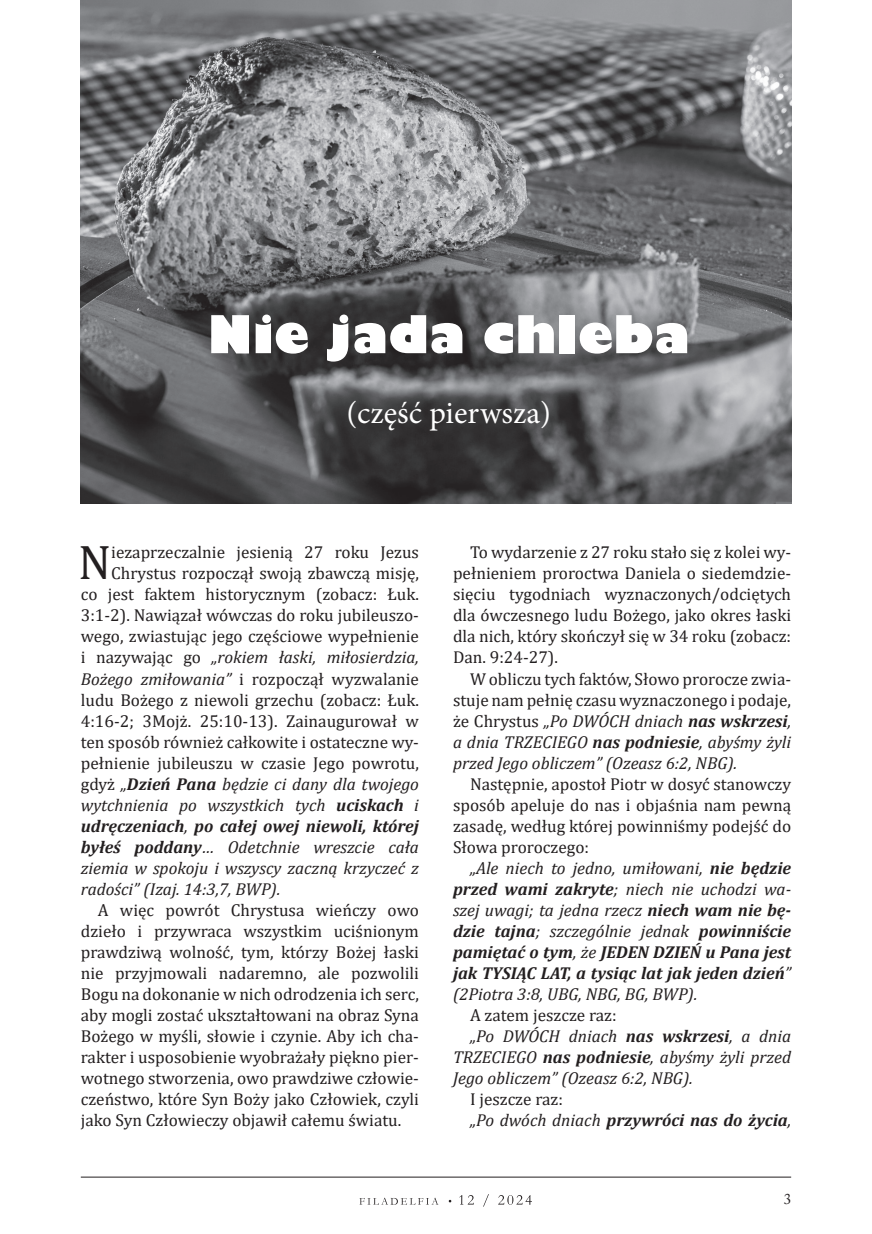
<style>
.page{position:relative;width:872px;height:1234px;background:#fff}
.page>*{position:absolute;margin:0;border:0;box-sizing:border-box;transform-origin:0 0}
.t1{font:800 51px "Gill Sans";color:#fff}
.Normalny{font:48.75px "Cambria";color:#231f20}
.t2{font:31.5px "Minion Pro";color:#fff}
.Normalny-2{font:17.25px/21px "Cambria";color:#231f20;text-align:justify}
.Normalny-3{font:italic 700 17.25px/21px "Cambria";color:#231f20;text-align:justify}
.Normalny-4{font:italic 17.25px/21px "Cambria";color:#231f20;text-align:justify}
.t3{font:15px "Adobe Caslon Pro";color:#231f20}
.s1{font-style:normal}
.s2{font-style:italic}
.s3{font-weight:700}
.s4{font-weight:400}
.s5{font-weight:700;font-style:italic}
</style>
<div class="page">
<hr style="left:81px;top:1176px;width:710px;height:1px;background:#231f20">
<svg style="left:359px;top:1194px;width:173px;height:12px"></svg>
<img style="left:81px;top:0;width:710px;height:503px">
<p class="t1" style="left:207px;top:302px;width:484px">Nie jada chleba</p>
<p class="t2" style="left:346px;top:391px;width:206px">(część pierwsza)</p>
<p class="Normalny" style="left:78px;top:534px;width:35px">N</p>
<p class="Normalny-2" style="left:111px;top:542px;width:309px">iezaprzeczalnie jesienią 27 roku Jezus</p>
<p class="Normalny-2" style="left:111px;top:563px;width:309px">Chrystus rozpoczął swoją zbawczą misję,</p>
<p class="Normalny-2" style="left:81px;top:584px;width:340px">co jest faktem historycznym (zobacz: Łuk.</p>
<p class="Normalny-2" style="left:81px;top:605px;width:340px">3:1-2). Nawiązał wówczas do roku jubileuszo-</p>
<p class="Normalny-2" style="left:81px;top:626px;width:340px">wego, zwiastując jego częściowe wypełnienie</p>
<p class="Normalny-4" style="left:81px;top:646px;width:340px"><span class="s1">i nazywając go</span> „rokiem łaski, miłosierdzia,</p>
<p class="Normalny-2" style="left:81px;top:668px;width:340px"><span class="s2">Bożego zmiłowania”</span> i rozpoczął wyzwalanie</p>
<p class="Normalny-2" style="left:81px;top:689px;width:340px">ludu Bożego z niewoli grzechu (zobacz: Łuk.</p>
<p class="Normalny-2" style="left:81px;top:710px;width:340px">4:16-2; 3Mojż. 25:10-13). Zainaugurował w</p>
<p class="Normalny-2" style="left:81px;top:731px;width:340px">ten sposób również całkowite i ostateczne wy-</p>
<p class="Normalny-2" style="left:81px;top:752px;width:340px">pełnienie jubileuszu w czasie Jego powrotu,</p>
<p class="Normalny-4" style="left:81px;top:772px;width:340px"><span class="s1">gdyż</span> „<span class="s3">Dzień Pana</span> będzie ci dany dla twojego</p>
<p class="Normalny-4" style="left:81px;top:793px;width:340px">wytchnienia po wszystkich tych <span class="s3">uciskach</span> i</p>
<p class="Normalny-3" style="left:81px;top:814px;width:340px">udręczeniach<span class="s4">,</span> po całej owej niewoli, której</p>
<p class="Normalny-4" style="left:81px;top:835px;width:340px"><span class="s3">byłeś poddany</span>… Odetchnie wreszcie cała</p>
<p class="Normalny-4" style="left:81px;top:856px;width:340px">ziemia w spokoju i wszyscy zaczną krzyczeć z</p>
<p class="Normalny-4" style="left:81px;top:877px;width:201px">radości” (Izaj. 14:3,7, BWP).</p>
<p class="Normalny-2" style="left:81px;top:899px;width:340px;text-indent:17px">A więc powrót Chrystusa wieńczy owo dzieło i przywraca wszystkim uciśnionym prawdziwą wolność, tym, którzy Bożej łaski nie przyjmowali nadaremno, ale pozwolili Bogu na dokonanie w nich odrodzenia ich serc, aby mogli zostać ukształtowani na obraz Syna Bożego w myśli, słowie i czynie. Aby ich cha&shy;rakter i usposobienie wyobrażały piękno pier&shy;wotnego stworzenia, owo prawdziwe człowie&shy;czeństwo, które Syn Boży jako Człowiek, czyli jako Syn Człowieczy objawił całemu światu.</p>
<p class="Normalny-2" style="left:453px;top:542px;width:340px;text-indent:17px">To wydarzenie z 27 roku stało się z kolei wy&shy;pełnieniem proroctwa Daniela o siedemdzie&shy;sięciu tygodniach wyznaczonych/odciętych dla ówczesnego ludu Bożego, jako okres łaski dla nich, który skończył się w 34 roku (zobacz:<br>Dan. 9:24-27).</p>
<p class="Normalny-2" style="left:453px;top:668px;width:340px;text-indent:17px">W obliczu tych faktów, Słowo prorocze zwia&shy;stuje nam pełnię czasu wyznaczonego i podaje, że Chrystus <span class="s2">„Po DWÓCH dniach</span> <span class="s5">nas wskrzesi</span><span class="s2">, a dnia TRZECIEGO</span> <span class="s5">nas podniesie</span><span class="s2">, abyśmy żyli przed Jego obliczem” (Ozeasz 6:2, NBG).</span></p>
<p class="Normalny-2" style="left:453px;top:773px;width:340px;text-indent:17px">Następnie, apostoł Piotr w dosyć stanowczy sposób apeluje do nas i objaśnia nam pewną zasadę, według której powinniśmy podejść do Słowa proroczego:</p>
<p class="Normalny-3" style="left:453px;top:856px;width:340px;text-indent:17px"><span class="s4">„Ale niech to jedno, umiłowani,</span> nie będzie przed wami zakryte<span class="s4">; niech nie uchodzi wa&shy;szej uwagi; ta jedna rzecz</span> niech wam nie bę&shy;dzie tajna<span class="s4">; szczególnie jednak</span> powinniście pamiętać o tym<span class="s4">, że</span> JEDEN DZIEŃ u Pana jest jak TYSIĄC LAT, a tysiąc lat jak jeden dzień<span class="s4">” (2Piotra 3:8, UBG, NBG, BG, BWP).</span></p>
<p class="Normalny-2" style="left:470px;top:1004px;width:148px">A zatem jeszcze raz:</p>
<p class="Normalny-4" style="left:453px;top:1024px;width:340px;text-indent:17px">„Po DWÓCH dniach <span class="s3">nas wskrzesi</span>, a dnia TRZECIEGO <span class="s3">nas podniesie</span>, abyśmy żyli przed Jego obliczem” (Ozeasz 6:2, NBG).</p>
<p class="Normalny-2" style="left:470px;top:1088px;width:94px">I jeszcze raz:</p>
<p class="Normalny-3" style="left:470px;top:1108px;width:323px"><span class="s4">„Po dwóch dniach</span> przywróci nas do życia<span class="s4">,</span></p>
<p class="t3" style="left:783px;top:1189px;width:9px">3</p>
</div>
